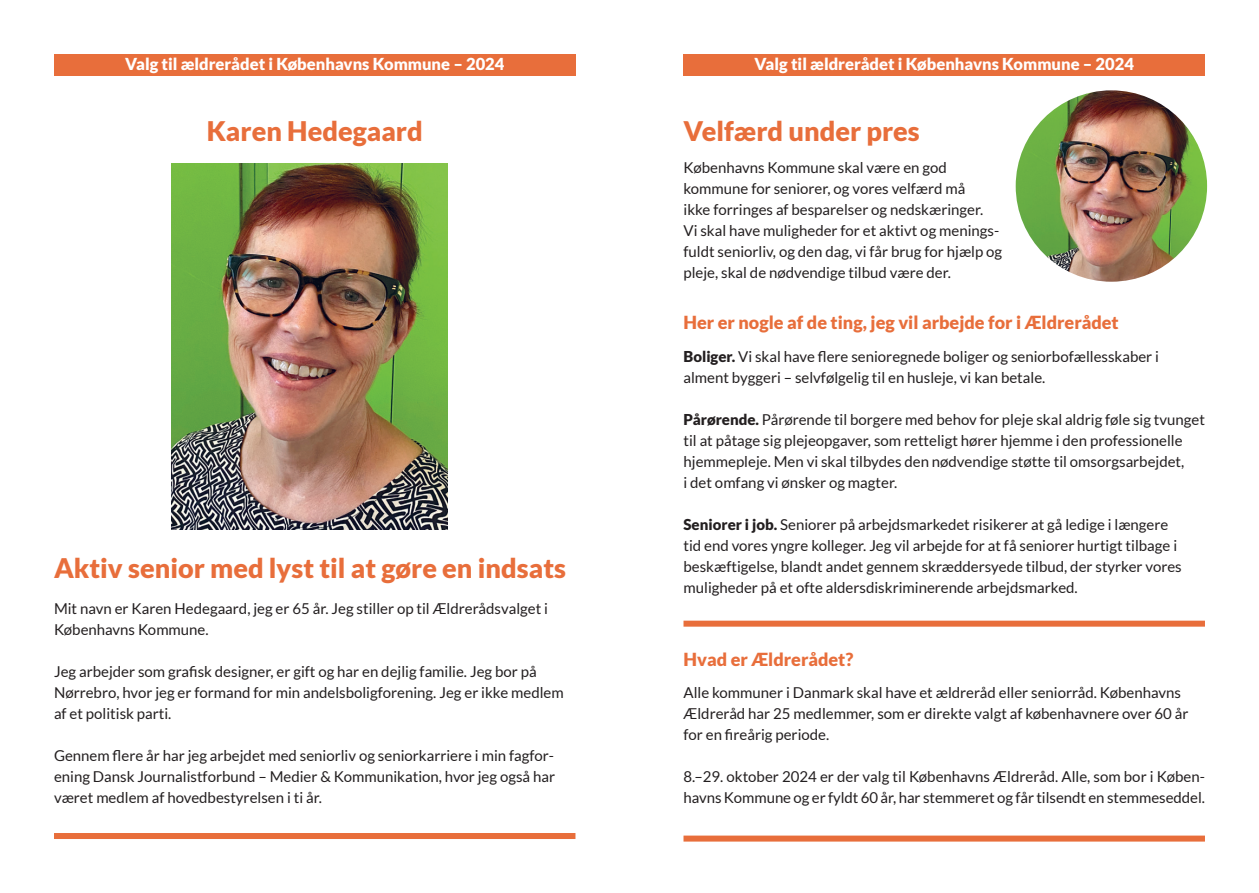
<style>
.page{position:relative;width:1259px;height:893px;background:#fff}
.page>*{position:absolute;margin:0;border:0;box-sizing:border-box;transform-origin:0 0}
.over14-rød{font:900 27px "Lato";color:#e86e3b}
.over18{font:900 27px "Lato";color:#e86e3b}
.over14-rød-2{font:900 18px "Lato";color:#e86e3b}
.over14-rød-3{font:900 16.5px "Lato";color:#fff}
.brød_uden_ind{font:15px/21px "Lato";color:#231f20}
.s1{font-weight:900}
</style>
<div class="page">
<img style="left:171px;top:164px;width:276px;height:365px">
<div style="left:54px;top:54px;width:521px;height:21px;background:#e86e3b"></div>
<div style="left:54px;top:833px;width:521px;height:6px;background:#e86e3b"></div>
<div style="left:683px;top:836px;width:522px;height:6px;background:#e86e3b"></div>
<img style="left:1015px;top:90px;width:192px;height:192px;border-radius:96px">
<div style="left:683px;top:621px;width:522px;height:6px;background:#e86e3b"></div>
<div style="left:683px;top:54px;width:522px;height:21px;background:#e86e3b"></div>
<p class="over14-rød-3" style="left:125px;top:54px;width:381px">Valg til ældrerådet i Københavns Kommune – 2024</p>
<p class="over14-rød-3" style="left:754px;top:54px;width:381px">Valg til ældrerådet i Københavns Kommune – 2024</p>
<p class="over14-rød" style="left:207px;top:115px;width:218px">Karen Hedegaard</p>
<p class="over18" style="left:683px;top:115px;width:238px">Velfærd under pres</p>
<p class="brød_uden_ind" style="left:683px;top:157px;width:320px">Københavns Kommune skal være en god kommune for seniorer, og vores velfærd må<br>ikke forringes af besparelser og nedskæringer.<br>Vi skal have muligheder for et aktivt og menings&shy;fuldt seniorliv, og den dag, vi får brug for hjælp og pleje, skal de nødvendige tilbud være der.</p>
<p class="over14-rød-2" style="left:683px;top:312px;width:437px">Her er nogle af de ting, jeg vil arbejde for i Ældrerådet</p>
<p class="brød_uden_ind" style="left:683px;top:346px;width:477px"><span class="s1">Boliger.</span> Vi skal have flere senioregnede boliger og seniorbofællesskaber i alment byggeri – selvfølgelig til en husleje, vi kan betale.</p>
<p class="brød_uden_ind" style="left:683px;top:409px;width:523px"><span class="s1">Pårørende.</span> Pårørende til borgere med behov for pleje skal aldrig føle sig tvunget</p>
<p class="brød_uden_ind" style="left:683px;top:430px;width:502px;text-align:justify">til at påtage sig plejeopgaver, som retteligt hører hjemme i den professionelle hjemmepleje. Men vi skal tilbydes den nødvendige støtte til omsorgsarbejdet, i det omfang vi ønsker og magter.</p>
<p class="brød_uden_ind" style="left:683px;top:514px;width:500px"><span class="s1">Seniorer i job.</span> Seniorer på arbejdsmarkedet risikerer at gå ledige i længere tid end vores yngre kolleger. Jeg vil arbejde for at få seniorer hurtigt tilbage i beskæftigelse, blandt andet gennem skræddersyede tilbud, der styrker vores muligheder på et ofte aldersdiskriminerende arbejdsmarked.</p>
<p class="over14-rød" style="left:54px;top:552px;width:513px">Aktiv senior med lyst til at gøre en indsats</p>
<p class="brød_uden_ind" style="left:54px;top:598px;width:495px">Mit navn er Karen Hedegaard, jeg er 65 år. Jeg stiller op til Ældrerådsvalget i<br>Københavns Kommune.</p>
<p class="brød_uden_ind" style="left:54px;top:661px;width:511px">Jeg arbejder som grafisk designer, er gift og har en dejlig familie. Jeg bor på<br>Nørrebro, hvor jeg er formand for min andelsboligforening. Jeg er ikke medlem af et politisk parti.</p>
<p class="brød_uden_ind" style="left:54px;top:745px;width:502px;text-align:justify">Gennem flere år har jeg arbejdet med seniorliv og seniorkarriere i min fagfor&shy;ening Dansk Journalistforbund – Medier &amp; Kommunikation, hvor jeg også har været medlem af hovedbestyrelsen i ti år.</p>
<p class="over14-rød-2" style="left:683px;top:649px;width:171px">Hvad er Ældrerådet?</p>
<p class="brød_uden_ind" style="left:683px;top:682px;width:506px">Alle kommuner i Danmark skal have et ældreråd eller seniorråd. Københavns<br>Ældreråd har 25 medlemmer, som er direkte valgt af københavnere over 60 år for en fireårig periode.</p>
<p class="brød_uden_ind" style="left:683px;top:766px;width:523px">8.–29. oktober 2024 er der valg til Københavns Ældreråd. Alle, som bor i Køben&shy;havns Kommune og er fyldt 60 år, har stemmeret og får tilsendt en stemmeseddel.</p>
</div>
